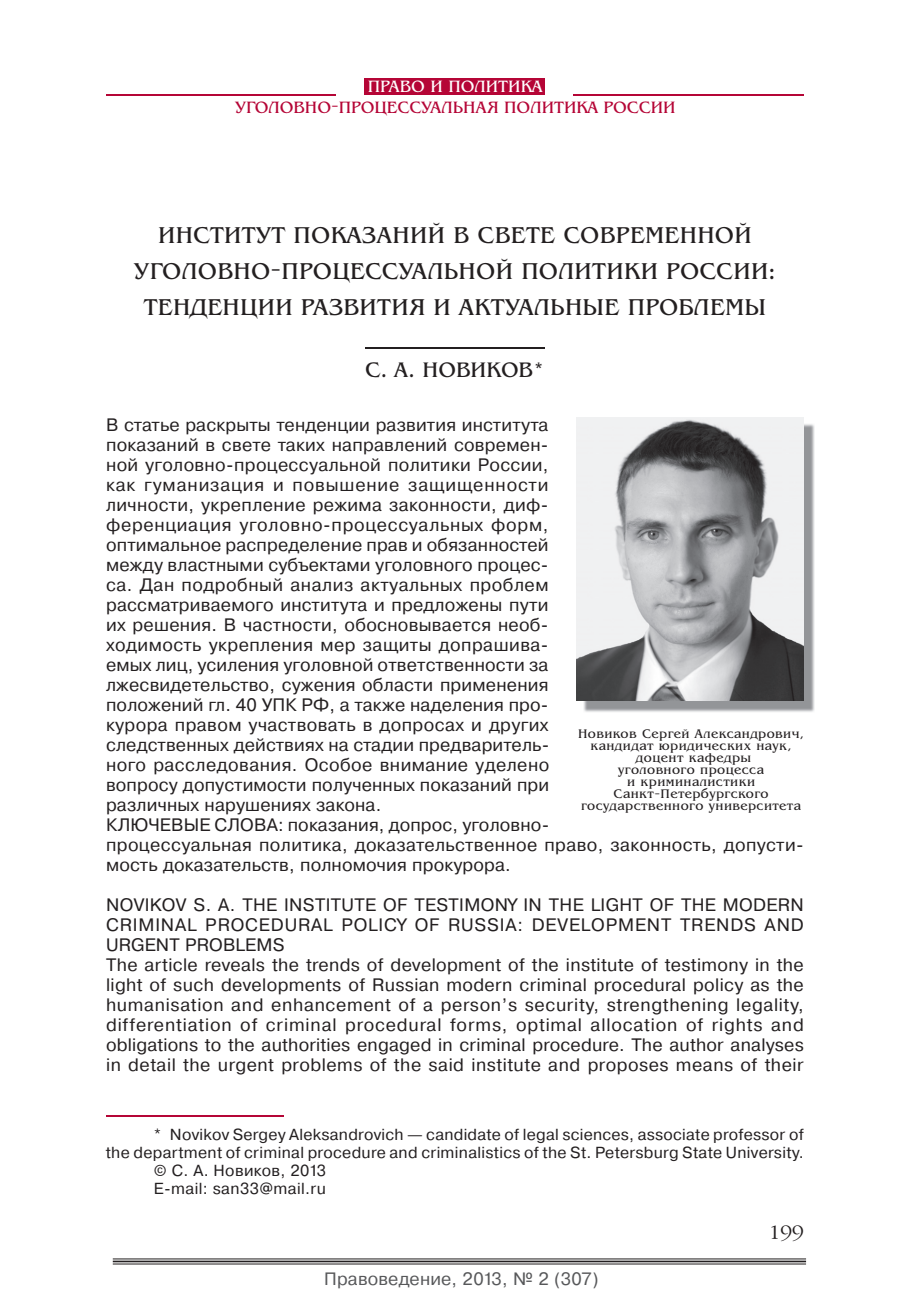
<style>
.page{position:relative;width:908px;height:1315px;background:#fff}
.page>*{position:absolute;margin:0;border:0;box-sizing:border-box;transform-origin:0 0}
.t1{font:24px/36px "AG Bengaly";letter-spacing:.015em;color:#231f20;text-align:center}
.t2{font:22px "AG Bengaly";color:#231f20}
.t3{font:300 19px "Garamond C";color:#231f20}
.t4{font:18px/20px "Pragmatica Pro";letter-spacing:.02em;color:#231f20}
.t5{font:17.8px "Pragmatica Pro";letter-spacing:.01em;color:#57585a}
.t6{font:17.2px "AG Bengaly";color:#b50536}
.t7{font:17.2px "AG Bengaly";color:#fff}
.t8{font:16px "Pragmatica Pro";letter-spacing:.02em;color:#231f20}
.t9{font:13px/12px "AG Bengaly";letter-spacing:.03em;color:#231f20;text-align:center}
</style>
<div class="page">
<hr style="left:113px;top:1258px;width:693px;height:1px;background:#231f20">
<hr style="left:113px;top:1260px;width:693px;height:2px;background:#231f20">
<hr style="left:113px;top:1263px;width:693px;height:1px;background:#231f20">
<div style="left:365px;top:79px;width:180px;height:8px;background:#b50536"></div>
<div style="left:365px;top:84px;width:180px;height:11px;background:#b50536"></div>
<hr style="left:106px;top:94px;width:229px;height:2px;background:#b50536">
<hr style="left:573px;top:94px;width:230px;height:2px;background:#b50536">
<hr style="left:365px;top:347px;width:179px;height:1px;background:#231f20">
<hr style="left:106px;top:1115px;width:177px;height:1px;background:#b50536">
<img style="left:583px;top:423px;width:231px;height:289px">
<img style="left:577px;top:417px;width:226px;height:284px">
<p class="t7" style="left:367px;top:81px;width:176px">ПРАВО И ПОЛИТИКА</p>
<p class="t6" style="left:235px;top:101px;width:442px">УГОЛОВНО-ПРОЦЕССУАЛЬНАЯ ПОЛИТИКА РОССИИ</p>
<h1 class="t1" style="left:133px;top:220px;width:644px">ИНСТИТУТ ПОКАЗАНИЙ В СВЕТЕ СОВРЕМЕННОЙ<br>УГОЛОВНО-ПРОЦЕССУАЛЬНОЙ ПОЛИТИКИ РОССИИ:<br>ТЕНДЕНЦИИ РАЗВИТИЯ И АКТУАЛЬНЫЕ ПРОБЛЕМЫ</h1>
<p class="t2" style="left:365px;top:361px;width:181px">С. А. НОВИКОВ*</p>
<p class="t4" style="left:106px;top:416px;width:699px">В статье раскрыты тенденции развития института<br>показаний в свете таких направлений современ-<br>ной уголовно-процессуальной политики России,<br>как гуманизация и повышение защищенности<br>личности, укрепление режима законности, диф-<br>ференциация уголовно-процессуальных форм,<br>оптимальное распределение прав и обязанностей<br>между властными субъектами уголовного процес-<br>са. Дан подробный анализ актуальных проблем<br>рассматриваемого института и предложены пути<br>их решения. В частности, обосновывается необ-<br>ходимость укрепления мер защиты допрашива-<br>емых лиц, усиления уголовной ответственности за<br>лжесвидетельство, сужения области применения<br>положений гл. 40 УПК РФ, а также наделения про-<br>курора правом участвовать в допросах и других<br>следственных действиях на стадии предваритель-<br>ного расследования. Особое внимание уделено<br>вопросу допустимости полученных показаний при<br>различных нарушениях закона.<br>КЛЮЧЕВЫЕ СЛОВА: показания, допрос, уголовно-<br>процессуальная политика, доказательственное право, законность, допусти&shy;мость доказательств, полномочия прокурора.</p>
<p class="t4" style="left:106px;top:896px;width:699px">NOVIKOV S. A. THE INSTITUTE OF TESTIMONY IN THE LIGHT OF THE MODERN CRIMINAL PROCEDURAL POLICY OF RUSSIA: DEVELOPMENT TRENDS AND URGENT PROBLEMS<br>The article reveals the trends of development of the institute of testimony in the light of such developments of Russian modern criminal procedural policy as the humanisation and enhancement of a person’s security, strengthening legality, differentiation of criminal procedural forms, optimal allocation of rights and obligations to the authorities engaged in criminal procedure. The author analyses in detail the urgent problems of the said institute and proposes means of their</p>
<p class="t9" style="left:578px;top:729px;width:227px">Новиков Сергей Александрович, кандидат юридических наук, доцент кафедры<br>уголовного процесса<br>и криминалистики<br>Санкт-Петербургского государственного университета</p>
<p class="t8" style="left:154px;top:1128px;width:651px">* Novikov Sergey Aleksandrovich — candidate of legal sciences, associate professor of</p>
<p class="t8" style="left:106px;top:1146px;width:699px">the department of criminal procedure and criminalistics of the St. Petersburg State University.</p>
<p class="t8" style="left:154px;top:1164px;width:174px">© С. А. Новиков, 2013</p>
<p class="t8" style="left:154px;top:1182px;width:173px">E-mail: san33@mail.ru</p>
<p class="t5" style="left:324px;top:1267px;width:276px">Правоведение, 2013, № 2 (307)</p>
<p class="t3" style="left:768px;top:1222px;width:37px">199</p>
</div>
